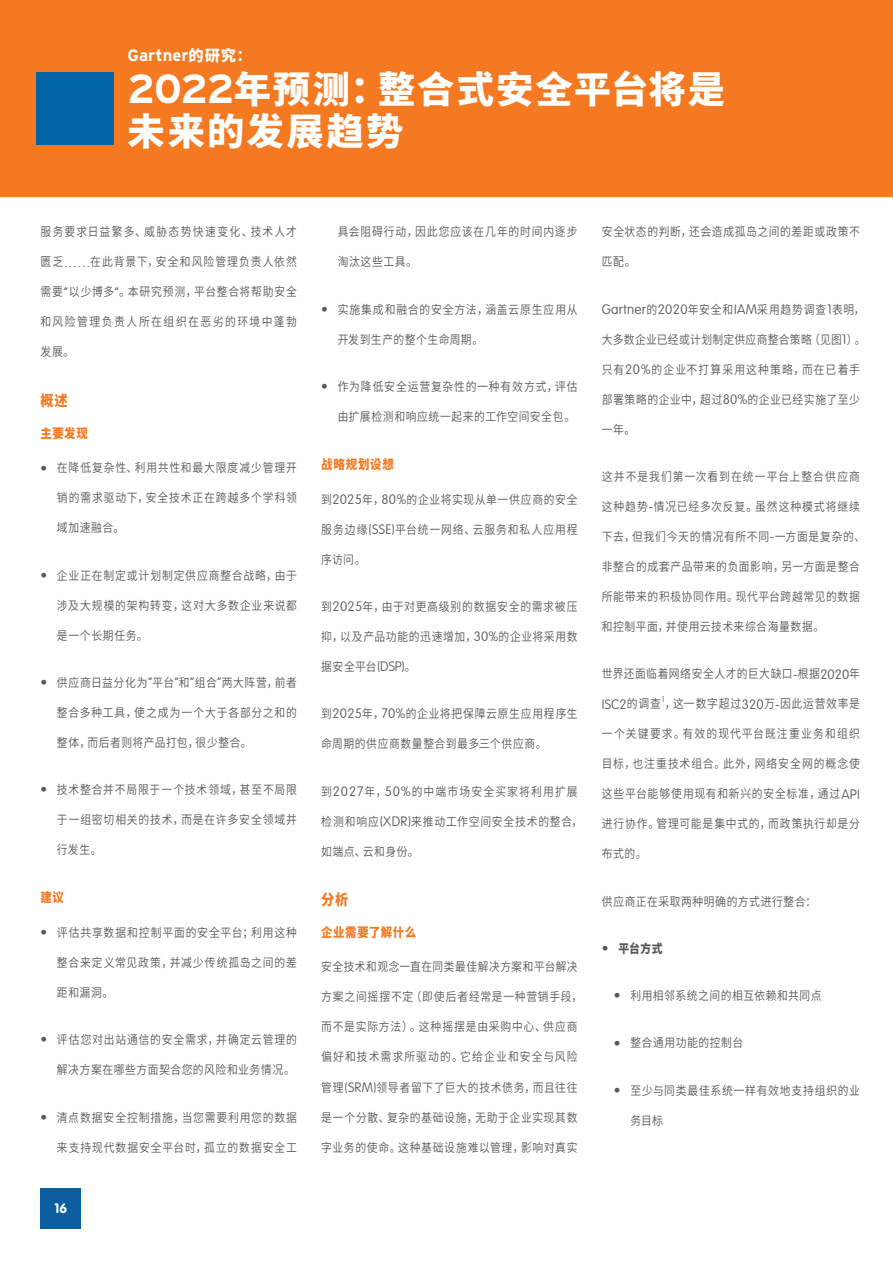
<style>
.page{position:relative;width:893px;height:1263px;background:#fff}
.page>*{position:absolute;margin:0;border:0;box-sizing:border-box;transform-origin:0 0}
.t1{font:900 37.2px/42px "Noto Sans CJ Ksc";letter-spacing:.055em;color:#fff}
.t2{font:700 16.5px "Interstate";color:#fff}
.t3{font:900 14.85px "Noto Sans CJ Ksc";color:#f47921;scale:.89 1}
.t4{font:100 13.5px "VAG Rounded";letter-spacing:.02em;color:#57585a}
.t5{font:700 13.5px "VAG Rounded";color:#fff}
.t6{font:900 12.9px "Noto Sans CJ Ksc";letter-spacing:.06em;color:#f47921;scale:.89 1}
.t7{font:600 12.15px "Noto Sans CJ Ksc";letter-spacing:.07em;color:#57585a;scale:.89 1}
.t8{font:600 12.15px "Noto Sans CJ Ksc";letter-spacing:.05em;color:#57585a;scale:.89 1}
.t9{font:600 12.15px "Noto Sans CJ Ksc";letter-spacing:.045em;color:#57585a;scale:.89 1}
.t10{font:600 12.15px "Noto Sans CJ Ksc";letter-spacing:.1em;color:#57585a;scale:.89 1}
.t11{font:600 12.15px "Noto Sans CJ Ksc";letter-spacing:.09em;color:#57585a;scale:.89 1}
.t12{font:600 12.15px "Noto Sans CJ Ksc";letter-spacing:.095em;color:#57585a;scale:.89 1}
.t13{font:600 12.15px "Noto Sans CJ Ksc";letter-spacing:.025em;color:#57585a;scale:.89 1}
.t14{font:600 12.15px "Noto Sans CJ Ksc";letter-spacing:.105em;color:#57585a;scale:.89 1}
.t15{font:600 12.15px "Noto Sans CJ Ksc";letter-spacing:.045em;color:#57585a;scale:.88 1}
.t16{font:600 12.15px "Noto Sans CJ Ksc";letter-spacing:.115em;color:#57585a;scale:.89 1}
.t17{font:600 12.15px "Noto Sans CJ Ksc";letter-spacing:.11em;color:#57585a;scale:.89 1}
.t18{font:600 12.15px "Noto Sans CJ Ksc";letter-spacing:.145em;color:#57585a;scale:.89 1}
.t19{font:600 12.15px "Noto Sans CJ Ksc";letter-spacing:.04em;color:#57585a;scale:.89 1}
.t20{font:900 12.15px "Noto Sans CJ Ksc";color:#57585a;scale:.89 1}
.t21{font:100 7.8px "VAG Rounded";color:#57585a}
.s1{font-family:"Noto Sans CJ Ksc";font-weight:900;font-size:15.15px}
.s2{font-family:"Interstate";font-weight:700;font-size:40.5px}
.s3{font-family:"VAG Rounded";font-weight:100;font-size:13.5px}
.s4{font-family:"Noto Sans CJ Ksc";font-weight:600;font-size:12.15px}
.s5{font-family:"VAG Rounded";font-weight:700;font-size:13.5px}
</style>
<div class="page">
<div style="left:0;top:0;width:893px;height:196px;background:#f47921"></div>
<div style="left:40px;top:1188px;width:41px;height:40px;background:#0b5e9f"></div>
<div style="left:37px;top:72px;width:77px;height:73px;background:#0065a4"></div>
<h2 class="t2" style="left:128px;top:46px;width:126px">Gartner<span class="s1">的研究：</span></h2>
<h1 class="t1" style="left:128px;top:69px;width:599px"><span class="s2">2022</span>年预测：整合式安全平台将是未来的发展趋势</h1>
<p class="t16" style="left:40px;top:225px;width:290px">服务要求日益繁多、威胁态势快速变化、技术人才</p>
<p class="t10" style="left:40px;top:255px;width:290px">匮乏<span class="s3">……</span>在此背景下，安全和风险管理负责人依然</p>
<p class="t7" style="left:40px;top:285px;width:290px">需要<span class="s3">“</span>以少博多<span class="s3">”</span>。本研究预测，平台整合将帮助安全</p>
<p class="t18" style="left:40px;top:315px;width:290px">和风险管理负责人所在组织在恶劣的环境中蓬勃</p>
<p class="t7" style="left:40px;top:345px;width:39px">发展。</p>
<p class="t3" style="left:40px;top:392px;width:32px">概述</p>
<p class="t6" style="left:40px;top:426px;width:55px">主要发现</p>
<p class="t7" style="left:40px;top:461px;width:290px"><span class="s3">•</span> 在降低复杂性、利用共性和最大限度减少管理开</p>
<p class="t7" style="left:57px;top:491px;width:271px">销的需求驱动下，安全技术正在跨越多个学科领</p>
<p class="t7" style="left:57px;top:521px;width:77px">域加速融合。</p>
<p class="t7" style="left:40px;top:568px;width:290px"><span class="s3">•</span> 企业正在制定或计划制定供应商整合战略，由于</p>
<p class="t7" style="left:57px;top:598px;width:271px">涉及大规模的架构转变，这对大多数企业来说都</p>
<p class="t7" style="left:57px;top:628px;width:103px">是一个长期任务。</p>
<p class="t7" style="left:40px;top:676px;width:290px"><span class="s3">•</span> 供应商日益分化为<span class="s3">“</span>平台<span class="s3">”</span>和<span class="s3">“</span>组合<span class="s3">”</span>两大阵营，前者</p>
<p class="t7" style="left:57px;top:706px;width:271px">整合多种工具，使之成为一个大于各部分之和的</p>
<p class="t9" style="left:57px;top:736px;width:220px">整体，而后者则将产品打包，很少整合。</p>
<p class="t7" style="left:40px;top:783px;width:290px"><span class="s3">•</span> 技术整合并不局限于一个技术领域，甚至不局限</p>
<p class="t7" style="left:57px;top:813px;width:271px">于一组密切相关的技术，而是在许多安全领域并</p>
<p class="t7" style="left:57px;top:843px;width:52px">行发生。</p>
<p class="t6" style="left:40px;top:890px;width:28px">建议</p>
<p class="t7" style="left:40px;top:925px;width:290px"><span class="s3">•</span> 评估共享数据和控制平面的安全平台；利用这种</p>
<p class="t7" style="left:57px;top:955px;width:271px">整合来定义常见政策，并减少传统孤岛之间的差</p>
<p class="t7" style="left:57px;top:985px;width:65px">距和漏洞。</p>
<p class="t7" style="left:40px;top:1033px;width:290px"><span class="s3">•</span> 评估您对出站通信的安全需求，并确定云管理的</p>
<p class="t8" style="left:57px;top:1063px;width:269px">解决方案在哪些方面契合您的风险和业务情况。</p>
<p class="t7" style="left:40px;top:1110px;width:290px"><span class="s3">•</span> 清点数据安全控制措施，当您需要利用您的数据</p>
<p class="t7" style="left:57px;top:1140px;width:271px">来支持现代数据安全平台时，孤立的数据安全工</p>
<p class="t5" style="left:54px;top:1200px;width:14px">16</p>
<p class="t7" style="left:338px;top:225px;width:271px">具会阻碍行动，因此您应该在几年的时间内逐步</p>
<p class="t7" style="left:338px;top:255px;width:91px">淘汰这些工具。</p>
<p class="t7" style="left:321px;top:302px;width:290px"><span class="s3">•</span> 实施集成和融合的安全方法，涵盖云原生应用从</p>
<p class="t19" style="left:338px;top:332px;width:165px">开发到生产的整个生命周期。</p>
<p class="t7" style="left:321px;top:380px;width:290px"><span class="s3">•</span> 作为降低安全运营复杂性的一种有效方式，评估</p>
<p class="t8" style="left:338px;top:410px;width:268px">由扩展检测和响应统一起来的工作空间安全包。</p>
<p class="t6" style="left:321px;top:457px;width:83px">战略规划设想</p>
<p class="t7" style="left:321px;top:492px;width:290px">到<span class="s3">2025</span>年，<span class="s3">80%</span>的企业将实现从单一供应商的安全</p>
<p class="t11" style="left:321px;top:522px;width:290px">服务边缘<span class="s3">(SSE)</span>平台统一网络、云服务和私人应用程</p>
<p class="t7" style="left:321px;top:552px;width:51px">序访问。</p>
<p class="t7" style="left:321px;top:600px;width:290px">到<span class="s3">2025</span>年，由于对更高级别的数据安全的需求被压</p>
<p class="t7" style="left:321px;top:630px;width:290px">抑，以及产品功能的迅速增加，<span class="s3">30%</span>的企业将采用数</p>
<p class="t7" style="left:321px;top:660px;width:107px">据安全平台<span class="s3">(DSP)</span>。</p>
<p class="t7" style="left:321px;top:707px;width:290px">到<span class="s3">2025</span>年，<span class="s3">70%</span>的企业将把保障云原生应用程序生</p>
<p class="t8" style="left:321px;top:737px;width:255px">命周期的供应商数量整合到最多三个供应商。</p>
<p class="t14" style="left:321px;top:784px;width:290px">到<span class="s3">2027</span>年，<span class="s3">50%</span>的中端市场安全买家将利用扩展</p>
<p class="t7" style="left:321px;top:814px;width:295px">检测和响应<span class="s3">(XDR)</span>来推动工作空间安全技术的整合，</p>
<p class="t7" style="left:321px;top:844px;width:111px">如端点、云和身份。</p>
<p class="t3" style="left:321px;top:891px;width:32px">分析</p>
<p class="t6" style="left:321px;top:925px;width:108px">企业需要了解什么</p>
<p class="t15" style="left:321px;top:960px;width:293px">安全技术和观念一直在同类最佳解决方案和平台解决</p>
<p class="t7" style="left:321px;top:990px;width:295px">方案之间摇摆不定（即使后者经常是一种营销手段，</p>
<p class="t7" style="left:321px;top:1020px;width:290px">而不是实际方法）。这种摇摆是由采购中心、供应商</p>
<p class="t10" style="left:321px;top:1050px;width:290px">偏好和技术需求所驱动的。它给企业和安全与风险</p>
<p class="t7" style="left:321px;top:1080px;width:290px">管理<span class="s3">(SRM)</span>领导者留下了巨大的技术债务，而且往往</p>
<p class="t7" style="left:321px;top:1110px;width:290px">是一个分散、复杂的基础设施，无助于企业实现其数</p>
<p class="t7" style="left:321px;top:1140px;width:290px">字业务的使命。这种基础设施难以管理，影响对真实</p>
<p class="t7" style="left:602px;top:225px;width:292px">安全状态的判断，还会造成孤岛之间的差距或政策不</p>
<p class="t7" style="left:602px;top:255px;width:39px">匹配。</p>
<p class="t4" style="left:602px;top:301px;width:264px">Gartner<span class="s4">的</span>2020<span class="s4">年安全和</span>IAM<span class="s4">采用趋势调查</span>1<span class="s4">表明，</span></p>
<p class="t13" style="left:602px;top:332px;width:298px">大多数企业已经或计划制定供应商整合策略（见图<span class="s3">1</span>）。</p>
<p class="t10" style="left:602px;top:362px;width:292px">只有<span class="s3">20%</span>的企业不打算采用这种策略，而在已着手</p>
<p class="t7" style="left:602px;top:392px;width:292px">部署策略的企业中，超过<span class="s3">80%</span>的企业已经实施了至少</p>
<p class="t7" style="left:602px;top:422px;width:39px">一年。</p>
<p class="t12" style="left:602px;top:470px;width:292px">这并不是我们第一次看到在统一平台上整合供应商</p>
<p class="t11" style="left:602px;top:500px;width:292px">这种趋势<span class="s3">-</span>情况已经多次反复。虽然这种模式将继续</p>
<p class="t7" style="left:602px;top:530px;width:298px">下去，但我们今天的情况有所不同<span class="s3">-</span>一方面是复杂的、</p>
<p class="t7" style="left:602px;top:560px;width:292px">非整合的成套产品带来的负面影响，另一方面是整合</p>
<p class="t7" style="left:602px;top:590px;width:292px">所能带来的积极协同作用。现代平台跨越常见的数据</p>
<p class="t9" style="left:602px;top:620px;width:251px">和控制平面，并使用云技术来综合海量数据。</p>
<p class="t9" style="left:602px;top:667px;width:292px">世界还面临着网络安全人才的巨大缺口<span class="s3">-</span>根据<span class="s3">2020</span>年</p>
<p class="t4" style="left:602px;top:696px;width:60px">ISC2<span class="s4">的调查</span></p>
<p class="t21" style="left:662px;top:695px;width:4px">1</p>
<p class="t7" style="left:665px;top:697px;width:221px">，这一数字超过<span class="s3">320</span>万<span class="s3">-</span>因此运营效率是</p>
<p class="t17" style="left:602px;top:727px;width:292px">一个关键要求。有效的现代平台既注重业务和组织</p>
<p class="t12" style="left:602px;top:757px;width:292px">目标，也注重技术组合。此外，网络安全网的概念使</p>
<p class="t7" style="left:602px;top:787px;width:292px">这些平台能够使用现有和新兴的安全标准，通过<span class="s3">API</span></p>
<p class="t7" style="left:602px;top:817px;width:292px">进行协作。管理可能是集中式的，而政策执行却是分</p>
<p class="t7" style="left:602px;top:847px;width:52px">布式的。</p>
<p class="t8" style="left:602px;top:894px;width:242px">供应商正在采取两种明确的方式进行整合：</p>
<p class="t20" style="left:602px;top:941px;width:70px"><span class="s5">•</span> 平台方式</p>
<p class="t9" style="left:614px;top:989px;width:235px"><span class="s3">•</span> 利用相邻系统之间的相互依赖和共同点</p>
<p class="t8" style="left:614px;top:1036px;width:147px"><span class="s3">•</span> 整合通用功能的控制台</p>
<p class="t7" style="left:614px;top:1083px;width:278px"><span class="s3">•</span> 至少与同类最佳系统一样有效地支持组织的业</p>
<p class="t7" style="left:630px;top:1113px;width:38px">务目标</p>
</div>
